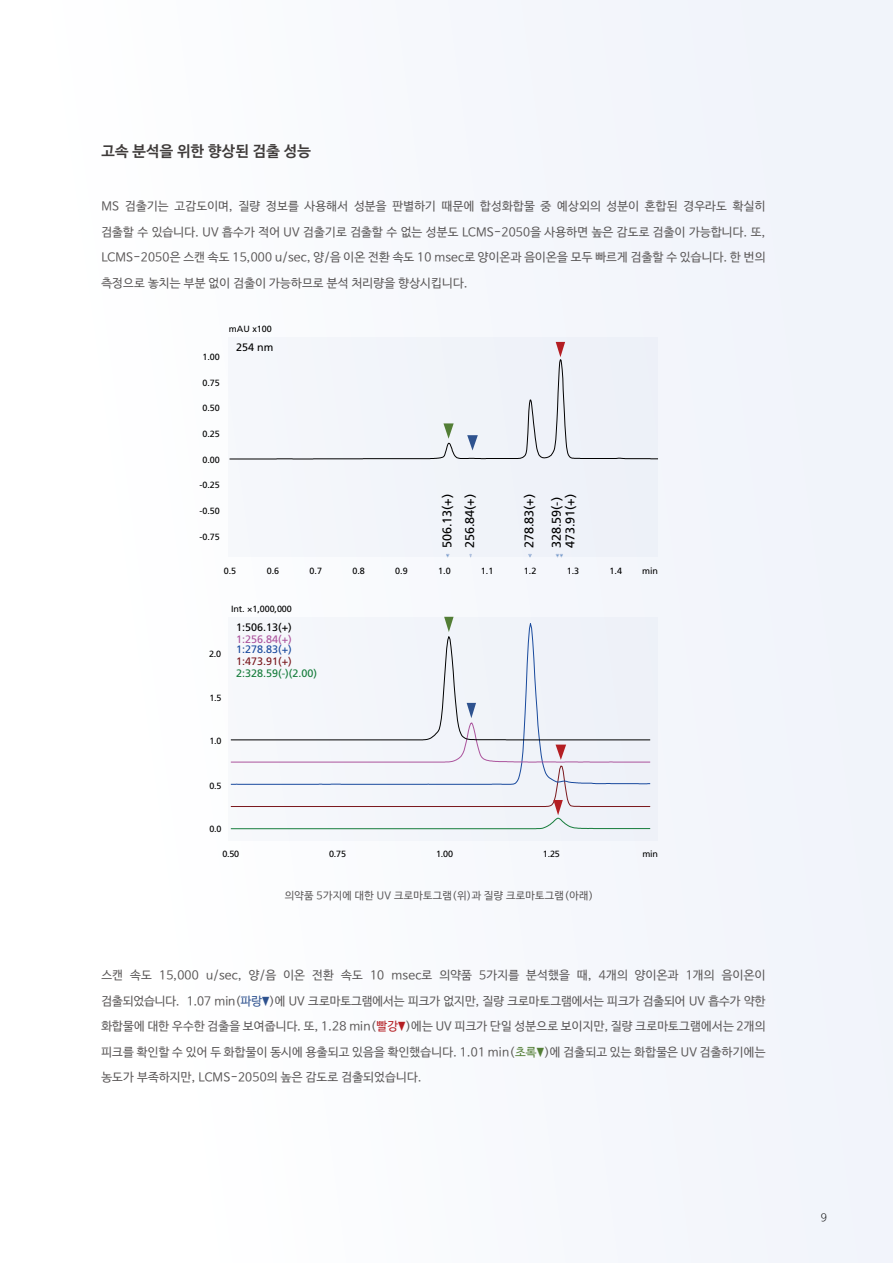
<style>
.page{position:relative;width:893px;height:1263px;background:#f7f9fd}
.page>*{position:absolute;margin:0;border:0;box-sizing:border-box;transform-origin:0 0}
.t1{font:15px "Nanum Barun Gothic OTF Bold";letter-spacing:.02em;color:#3f3b3a}
.t2{font:12.6px/22.5px "Frutiger LT Std";color:#000}
.t3{font:12px/25.5px "Nanum Barun Gothic OTF";letter-spacing:.02em;color:#5a5757;text-align:justify}
.t4{font:10.8px "Frutiger LT Std";color:#157c3b}
.t5{font:10.8px "Frutiger LT Std";color:#000}
.t6{font:10.8px "Frutiger LT Std";color:#7a181d}
.t7{font:10.8px "Frutiger LT Std";color:#18499d}
.t8{font:10.8px "Frutiger LT Std";color:#ab539c}
.t9{font:10.5px "Nanum Barun Gothic OTF";letter-spacing:.03em;color:#5a5757}
.t10{font:10.5px "Nanum Barun Gothic OTF Light";color:#000}
.t11{font:9px "Frutiger LT Std";color:#000}
.s1{color:#2e528f}
.s2{color:#b41e23}
.s3{color:#537e36}
</style>
<div class="page">
<div style="left:228px;top:337px;width:430px;height:220px;background:#f3f4fa"></div>
<div style="left:228px;top:617px;width:430px;height:223px;background:#f3f4fa"></div>
<svg style="left:555px;top:554px;width:8px;height:3px"></svg>
<svg style="left:229px;top:342px;width:430px;height:118px"></svg>
<svg style="left:230px;top:617px;width:421px;height:212px"></svg>
<p class="t1" style="left:101px;top:144px;width:211px">고속 분석을 위한 향상된 검출 성능</p>
<p class="t3" style="left:101px;top:194px;width:666px">MS 검출기는 고감도이며, 질량 정보를 사용해서 성분을 판별하기 때문에 합성화합물 중 예상외의 성분이 혼합된 경우라도 확실히 검출할 수 있습니다. UV 흡수가 적어 UV 검출기로 검출할 수 없는 성분도 LCMS-2050을 사용하면 높은 감도로 검출이 가능합니다. 또, LCMS-2050은 스캔 속도 15,000 u/sec, 양/음 이온 전환 속도 10 msec로 양이온과 음이온을 모두 빠르게 검출할 수 있습니다. 한 번의 측정으로 놓치는 부분 없이 검출이 가능하므로 분석 처리량을 향상시킵니다.</p>
<p class="t11" style="left:229px;top:324px;width:45px">mAU x100</p>
<p class="t11" style="left:202px;top:352px;width:19px">1.00</p>
<p class="t11" style="left:202px;top:377px;width:19px">0.75</p>
<p class="t11" style="left:202px;top:403px;width:19px">0.50</p>
<p class="t11" style="left:202px;top:429px;width:19px">0.25</p>
<p class="t11" style="left:202px;top:454px;width:19px">0.00</p>
<p class="t11" style="left:199px;top:480px;width:22px">-0.25</p>
<p class="t11" style="left:199px;top:506px;width:22px">-0.50</p>
<p class="t11" style="left:199px;top:531px;width:22px">-0.75</p>
<p class="t5" style="left:236px;top:341px;width:39px">254 nm</p>
<p class="t2" style="left:436px;top:548px;width:56px;rotate:-90deg">506.13(+)<br>256.84(+)</p>
<p class="t2" style="left:516px;top:548px;width:56px;line-height:27.3px;rotate:-90deg">278.83(+)<br>328.59(-)</p>
<p class="t2" style="left:559px;top:548px;width:56px;rotate:-90deg">473.91(+)</p>
<p class="t11" style="left:224px;top:565px;width:14px">0.5</p>
<p class="t11" style="left:267px;top:565px;width:14px">0.6</p>
<p class="t11" style="left:309px;top:565px;width:14px">0.7</p>
<p class="t11" style="left:352px;top:565px;width:14px">0.8</p>
<p class="t11" style="left:395px;top:565px;width:14px">0.9</p>
<p class="t11" style="left:438px;top:565px;width:14px">1.0</p>
<p class="t11" style="left:481px;top:565px;width:14px">1.1</p>
<p class="t11" style="left:524px;top:565px;width:14px">1.2</p>
<p class="t11" style="left:567px;top:565px;width:14px">1.3</p>
<p class="t11" style="left:609px;top:565px;width:14px">1.4</p>
<p class="t11" style="left:642px;top:565px;width:18px">min</p>
<p class="t11" style="left:231px;top:603px;width:62px">Int. ×1,000,000</p>
<p class="t11" style="left:209px;top:648px;width:14px">2.0</p>
<p class="t11" style="left:209px;top:693px;width:14px">1.5</p>
<p class="t11" style="left:209px;top:736px;width:14px">1.0</p>
<p class="t11" style="left:209px;top:780px;width:14px">0.5</p>
<p class="t11" style="left:209px;top:823px;width:14px">0.0</p>
<p class="t5" style="left:236px;top:621px;width:57px">1:506.13(+)</p>
<p class="t8" style="left:236px;top:633px;width:57px">1:256.84(+)</p>
<p class="t7" style="left:236px;top:643px;width:57px">1:278.83(+)</p>
<p class="t6" style="left:236px;top:655px;width:57px">1:473.91(+)</p>
<p class="t4" style="left:236px;top:667px;width:83px">2:328.59(-)(2.00)</p>
<p class="t11" style="left:222px;top:848px;width:18px">0.50</p>
<p class="t11" style="left:329px;top:848px;width:18px">0.75</p>
<p class="t11" style="left:436px;top:848px;width:18px">1.00</p>
<p class="t11" style="left:543px;top:848px;width:18px">1.25</p>
<p class="t11" style="left:643px;top:848px;width:17px">min</p>
<p class="t9" style="left:285px;top:890px;width:310px">의약품 5가지에 대한 UV 크로마토그램(위)과 질량 크로마토그램(아래)</p>
<p class="t3" style="left:101px;top:963px;width:666px">스캔 속도 15,000 u/sec, 양/음 이온 전환 속도 10 msec로 의약품 5가지를 분석했을 때, 4개의 양이온과 1개의 음이온이 검출되었습니다. 1.07 min(<span class="s1">파랑▼</span>)에 UV 크로마토그램에서는 피크가 없지만, 질량 크로마토그램에서는 피크가 검출되어 UV 흡수가 약한 화합물에 대한 우수한 검출을 보여줍니다. 또, 1.28 min(<span class="s2">빨강▼</span>)에는 UV 피크가 단일 성분으로 보이지만, 질량 크로마토그램에서는 2개의 피크를 확인할 수 있어 두 화합물이 동시에 용출되고 있음을 확인했습니다. 1.01 min(<span class="s3">초록▼</span>)에 검출되고 있는 화합물은 UV 검출하기에는 농도가 부족하지만, LCMS-2050의 높은 감도로 검출되었습니다.</p>
<p class="t10" style="left:821px;top:1212px;width:8px">9</p>
</div>
